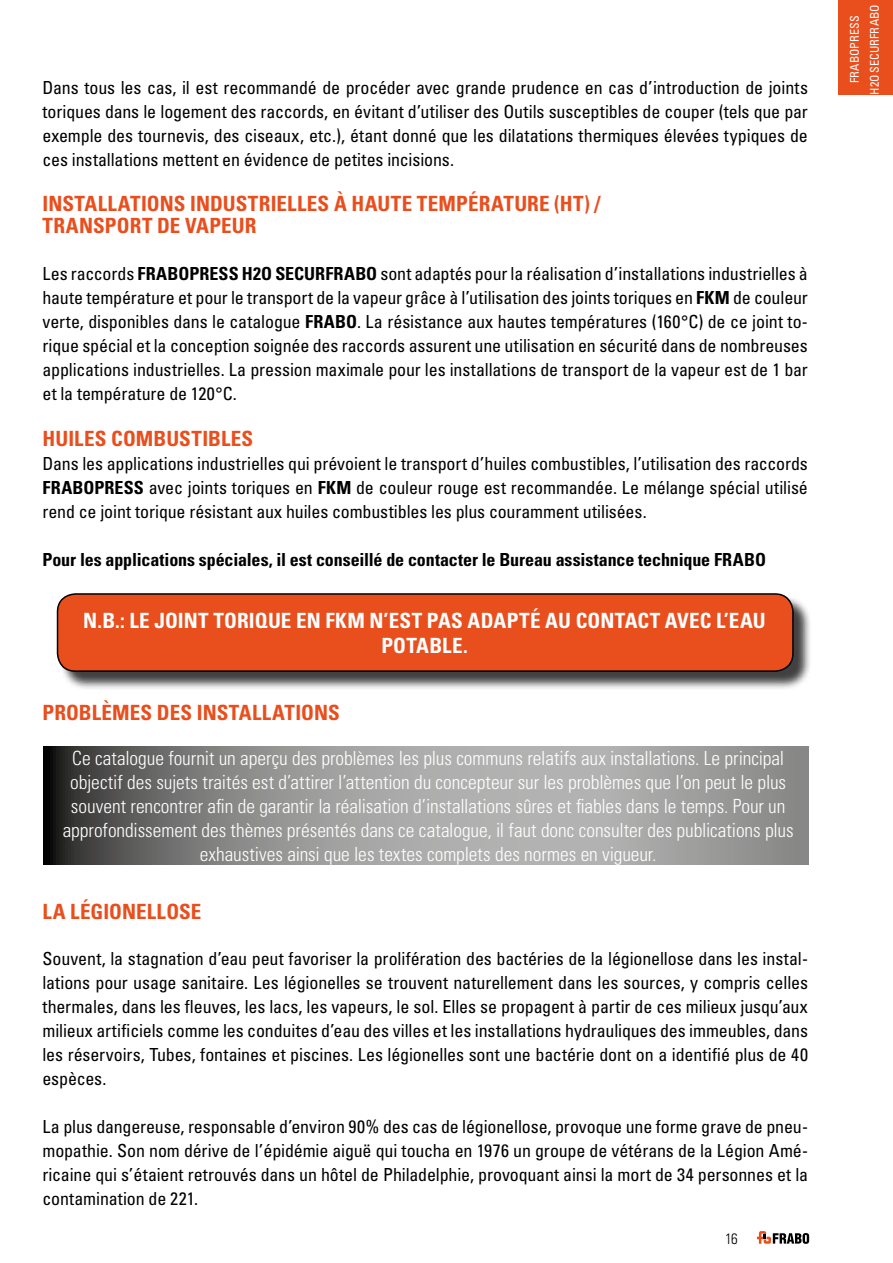
<style>
.page{position:relative;width:893px;height:1263px;background:#fff}
.page>*{position:absolute;margin:0;border:0;box-sizing:border-box;transform-origin:0 0}
.t1{font:700 condensed 21px/22.5px "Univers LT Std";letter-spacing:.005em;color:#e94e1d}
.t2{font:700 condensed 21px/25.2px "Univers LT Std";letter-spacing:.015em;color:#fff;text-align:center}
.t3{font:300 condensed 19.5px/24px "Univers LT Std";letter-spacing:-.005em;color:#fff;text-align:center}
.t4{font:condensed 18px/24px "Univers LT Std";letter-spacing:-.01em;color:#000;text-align:justify}
.t5{font:700 condensed 18px "Univers LT Std";letter-spacing:-.005em;color:#000}
.t6{font:300 condensed 15px "Univers LT Std";color:#000}
.t7{font:condensed 12px "Univers LT Std";letter-spacing:.005em;color:#fff}
.s1{font-weight:700}
</style>
<div class="page">
<div style="left:839px;top:0;width:54px;height:95px;background:#e94e1d"></div>
<div style="left:59px;top:595px;width:753px;height:95px;background:#000;opacity:.75"></div>
<div style="left:58px;top:594px;width:735px;height:77px;background:#e94e1d;border-radius:18px"></div>
<div style="left:57px;top:593px;width:737px;height:79px;border:2px solid #000;border-radius:18px"></div>
<svg style="left:44px;top:746px;width:765px;height:119px;background:#909090"></svg>
<svg style="left:757px;top:1231px;width:52px;height:13px"></svg>
<p class="t4" style="left:43px;top:75px;width:767px">Dans tous les cas, il est recommandé de procéder avec grande prudence en cas d’introduction de joints</p>
<p class="t4" style="left:43px;top:99px;width:767px">toriques dans le logement des raccords, en évitant d’utiliser des Outils susceptibles de couper (tels que par exemple des tournevis, des ciseaux, etc.), étant donné que les dilatations thermiques élevées typiques de ces installations mettent en évidence de petites incisions.</p>
<p class="t1" style="left:43px;top:192px;width:559px">INSTALLATIONS INDUSTRIELLES À HAUTE TEMPÉRATURE (HT) /<br>TRANSPORT DE VAPEUR</p>
<p class="t4" style="left:43px;top:261px;width:767px">Les raccords <span class="s1">FRABOPRESS H2O SECURFRABO</span> sont adaptés pour la réalisation d’installations industrielles à haute température et pour le transport de la vapeur grâce à l’utilisation des joints toriques en <span class="s1">FKM</span> de couleur verte, disponibles dans le catalogue <span class="s1">FRABO</span>. La résistance aux hautes températures (160°C) de ce joint to&shy;rique spécial et la conception soignée des raccords assurent une utilisation en sécurité dans de nombreuses applications industrielles. La pression maximale pour les installations de transport de la vapeur est de 1 bar et la température de 120°C.</p>
<p class="t1" style="left:43px;top:428px;width:212px">HUILES COMBUSTIBLES</p>
<p class="t4" style="left:43px;top:452px;width:767px">Dans les applications industrielles qui prévoient le transport d’huiles combustibles, l’utilisation des raccords <span class="s1">FRABOPRESS</span> avec joints toriques en <span class="s1">FKM</span> de couleur rouge est recommandée. Le mélange spécial utilisé rend ce joint torique résistant aux huiles combustibles les plus couramment utilisées.</p>
<p class="t5" style="left:43px;top:549px;width:725px">Pour les applications spéciales, il est conseillé de contacter le Bureau assistance technique FRABO</p>
<p class="t2" style="left:83px;top:607px;width:684px">N.B.: LE JOINT TORIQUE EN FKM N’EST PAS ADAPTÉ AU CONTACT AVEC L’EAU<br>POTABLE.</p>
<p class="t1" style="left:42px;top:701px;width:299px">PROBLÈMES DES INSTALLATIONS</p>
<p class="t3" style="left:63px;top:746px;width:732px">Ce catalogue fournit un aperçu des problèmes les plus communs relatifs aux installations. Le principal objectif des sujets traités est d’attirer l’attention du concepteur sur les problèmes que l’on peut le plus souvent rencontrer afin de garantir la réalisation d’installations sûres et fiables dans le temps. Pour un approfondissement des thèmes présentés dans ce catalogue, il faut donc consulter des publications plus exhaustives ainsi que les textes complets des normes en vigueur.</p>
<p class="t1" style="left:42px;top:900px;width:161px">LA LÉGIONELLOSE</p>
<p class="t4" style="left:42px;top:947px;width:767px">Souvent, la stagnation d’eau peut favoriser la prolifération des bactéries de la légionellose dans les instal&shy;lations pour usage sanitaire. Les légionelles se trouvent naturellement dans les sources, y compris celles thermales, dans les fleuves, les lacs, les vapeurs, le sol. Elles se propagent à partir de ces milieux jusqu’aux milieux artificiels comme les conduites d’eau des villes et les installations hydrauliques des immeubles, dans les réservoirs, Tubes, fontaines et piscines. Les légionelles sont une bactérie dont on a identifié plus de 40 espèces.</p>
<p class="t4" style="left:42px;top:1115px;width:767px">La plus dangereuse, responsable d’environ 90% des cas de légionellose, provoque une forme grave de pneu&shy;mopathie. Son nom dérive de l’épidémie aiguë qui toucha en 1976 un groupe de vétérans de la Légion Amé&shy;ricaine qui s’étaient retrouvés dans un hôtel de Philadelphie, provoquant ainsi la mort de 34 personnes et la contamination de 221.</p>
<p class="t6" style="left:725px;top:1229px;width:14px">16</p>
<p class="t7" style="left:847px;top:83px;width:69px;rotate:-90deg">FRABOPRESS</p>
<p class="t7" style="left:867px;top:95px;width:92px;rotate:-90deg">H2O SECURFRABO</p>
</div>
